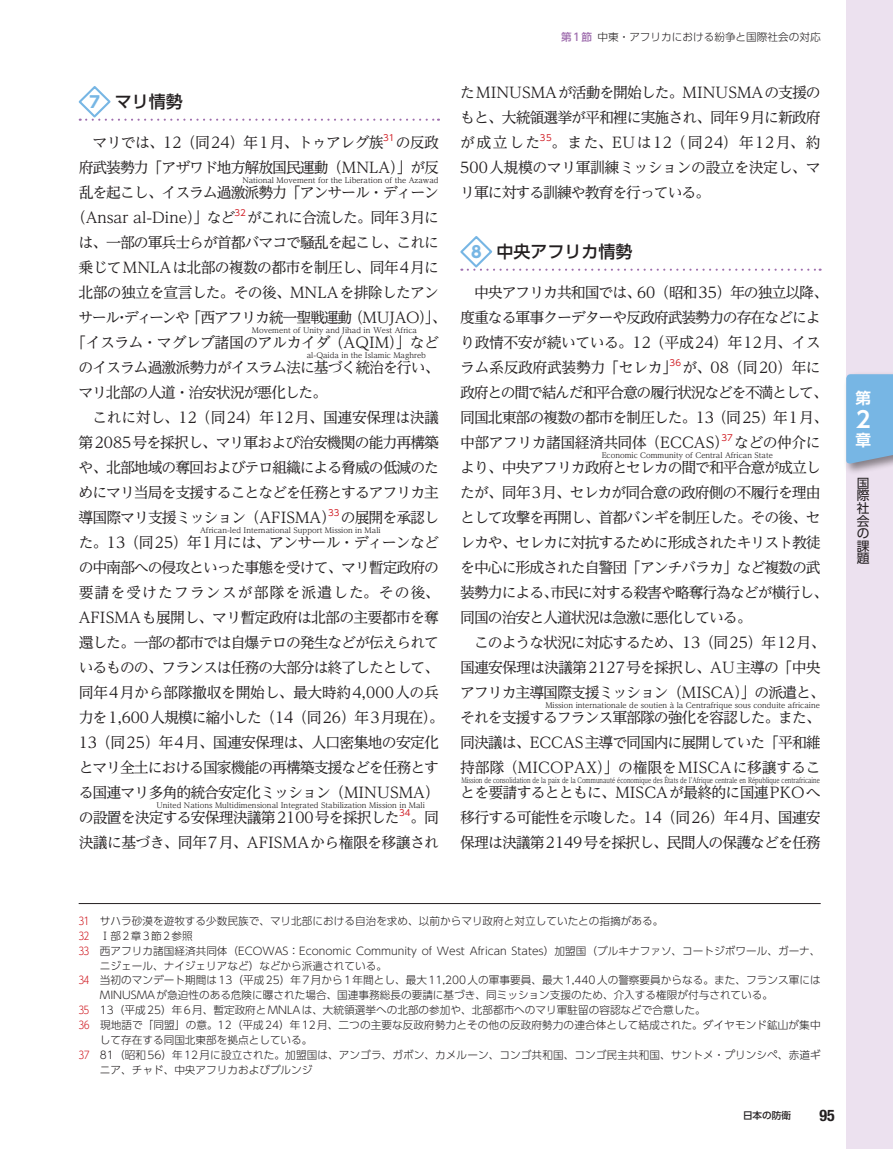
<style>
.page{position:relative;width:893px;height:1149px;background:#fff}
.page>*{position:absolute;margin:0;border:0;box-sizing:border-box;transform-origin:0 0}
.t1{font:700 22.35px "UD Shin Go Pro De";color:#fff}
.t2{font:500 16.95px "UD Shin Go Pro";color:#231f20}
.t3{font:700 condensed 15.9px "Helvetica Neue LT Std";color:#231f20}
.t4{font:700 15.6px "UD Shin Go Pro De";color:#fff}
.t5{font:14.85px/25px "UD Reimin Pro";letter-spacing:-.065em;color:#231f20}
.t6{font:14.85px/25px "UD Reimin Pro";letter-spacing:-.045em;color:#231f20;text-align:right}
.t7{font:14.85px "UD Reimin Pro";letter-spacing:-.035em;color:#231f20}
.t8{font:12.75px/12.6px "UD Shin Go Pro";color:#231f20;text-align:justify}
.t9{font:300 10.65px "UD Shin Go Pro";color:#231f20}
.t10{font:300 10.65px "UD Shin Go Pro";letter-spacing:.125em;color:#231f20}
.t11{font:500 9.6px "UD Shin Go Pro";color:#231f20}
.t12{font:8.7px "UD Shin Go Pro";letter-spacing:.005em;color:#d1232a}
.t13{font:7.5px "UD Reimin Pro";color:#231f20}
.t14{font:7.5px "UD Reimin Pro";color:#231f20;scale:.76 1}
.s1{font-weight:700;font-size:15.9px;color:#77b6e4}
.s2{font-weight:500;color:#9f6eae}
.s3{color:#d1232a}
</style>
<div class="page">
<div style="left:846px;top:0;width:47px;height:1148px;background:#ece1ef"></div>
<div style="left:843px;top:371px;width:50px;height:103px;background:#231f20;opacity:.5"></div>
<svg style="left:846px;top:374px;width:47px;height:90px"></svg>
<svg style="left:80px;top:119px;width:359px;height:2px"></svg>
<svg style="left:80px;top:87px;width:29px;height:29px"></svg>
<div style="left:79px;top:86px;width:32px;height:31px;border:2px solid #77b6e4;border-radius:50%"></div>
<svg style="left:468px;top:268px;width:353px;height:3px"></svg>
<svg style="left:461px;top:237px;width:30px;height:29px"></svg>
<div style="left:460px;top:236px;width:32px;height:31px;border:2px solid #77b6e4;border-radius:50%"></div>
<hr style="left:79px;top:903px;width:742px;height:1px;background:#231f20">
<p class="t2" style="left:89px;top:88px;width:95px"><span class="s1">7</span> マリ情勢</p>
<p class="t6" style="left:92px;top:130px;width:293px">マリでは、12（同24）年1月、トゥアレグ族</p>
<p class="t12" style="left:383px;top:130px;width:13px">31</p>
<p class="t5" style="left:79px;top:130px;width:362px;text-align:right">の反政<br>府武装勢力「アザワド地方解放国民運動（MNLA）」が反</p>
<p class="t13" style="left:242px;top:174px;width:198px">National Movement for the Liberation of the Azawad</p>
<p class="t5" style="left:71px;top:179px;width:369px;text-indent:8px">乱を起こし、イスラム過激派勢力「アンサール・ディーン（Ansar al-Dine）」など</p>
<p class="t12" style="left:235px;top:205px;width:13px">32</p>
<p class="t5" style="left:79px;top:204px;width:369px;text-indent:169px">がこれに合流した。同年3月には、一部の軍兵士らが首都バマコで騒乱を起こし、これに乗じてMNLAは北部の複数の都市を制圧し、同年4月に北部の独立を宣言した。その後、MNLAを排除したアンサール・ディーンや「西アフリカ統一聖戦運動（MUJAO）」、</p>
<p class="t13" style="left:252px;top:323px;width:167px">Movement of Unity and Jihad in West Africa</p>
<p class="t7" style="left:71px;top:330px;width:369px">「イスラム・マグレブ諸国のアルカイダ（AQIM）」など</p>
<p class="t13" style="left:307px;top:348px;width:121px">al-Qaida in the Islamic Maghreb</p>
<p class="t5" style="left:79px;top:354px;width:363px">のイスラム過激派勢力がイスラム法に基づく統治を行い、マリ北部の人道・治安状況が悪化した。</p>
<p class="t5" style="left:79px;top:404px;width:362px;text-align:justify;text-indent:14px">これに対し、12（同24）年12月、国連安保理は決議第2085号を採択し、マリ軍および治安機関の能力再構築や、北部地域の奪回およびテロ組織による脅威の低減のためにマリ当局を支援することなどを任務とするアフリカ主導国際マリ支援ミッション（AFISMA）の展開を承認し</p>
<p class="t13" style="left:200px;top:523px;width:182px">African-led International Support Mission in Mali</p>
<p class="t12" style="left:328px;top:505px;width:13px">33</p>
<p class="t5" style="left:79px;top:529px;width:367px">た。13（同25）年1月には、アンサール・ディーンなどの中南部への侵攻といった事態を受けて、マリ暫定政府の要請を受けたフランスが部隊を派遣した。その後、<br>AFISMAも展開し、マリ暫定政府は北部の主要都市を奪還した。一部の都市では自爆テロの発生などが伝えられているものの、フランスは任務の大部分は終了したとして、同年4月から部隊撤収を開始し、最大時約4,000人の兵力を1,600人規模に縮小した（14（同26）年3月現在）。<br>13（同25）年4月、国連安保理は、人口密集地の安定化とマリ全土における国家機能の再構築支援などを任務とする国連マリ多角的統合安定化ミッション（MINUSMA）</p>
<p class="t13" style="left:156px;top:798px;width:270px">United Nations Multidimensional Integrated Stabilization Mission in Mali</p>
<p class="t5" style="left:79px;top:804px;width:323px">の設置を決定する安保理決議第2100号を採択した</p>
<p class="t12" style="left:399px;top:805px;width:13px">34</p>
<p class="t6" style="left:79px;top:804px;width:362px">。同<br>決議に基づき、同年7月、AFISMAから権限を移譲され</p>
<p class="t9" style="left:561px;top:29px;width:261px"><span class="s2">第1節</span> 中東・アフリカにおける紛争と国際社会の対応</p>
<p class="t5" style="left:460px;top:80px;width:362px;text-align:justify">たMINUSMAが活動を開始した。MINUSMAの支援のもと、大統領選挙が平和裡に実施され、同年9月に新政府が成立した</p>
<p class="t12" style="left:540px;top:130px;width:13px">35</p>
<p class="t5" style="left:460px;top:130px;width:362px;text-align:justify;text-indent:91px">。また、EUは12（同24）年12月、約500人規模のマリ軍訓練ミッションの設立を決定し、マリ軍に対する訓練や教育を行っている。</p>
<p class="t2" style="left:471px;top:238px;width:163px"><span class="s1">8</span> 中央アフリカ情勢</p>
<p class="t5" style="left:460px;top:279px;width:369px;text-indent:14px">中央アフリカ共和国では、60（昭和35）年の独立以降、度重なる軍事クーデターや反政府武装勢力の存在などにより政情不安が続いている。12（平成24）年12月、イスラム系反政府武装勢力「セレカ」が、08（同20）年に</p>
<p class="t12" style="left:670px;top:355px;width:13px">36</p>
<p class="t5" style="left:460px;top:379px;width:369px;text-align:justify">政府との間で結んだ和平合意の履行状況などを不満として、同国北東部の複数の都市を制圧した。13（同25）年1月、中部アフリカ諸国経済共同体（ECCAS）などの仲介に</p>
<p class="t13" style="left:602px;top:448px;width:173px">Economic Community of Central African State</p>
<p class="t12" style="left:721px;top:430px;width:13px">37</p>
<p class="t5" style="left:460px;top:454px;width:369px">より、中央アフリカ政府とセレカの間で和平合意が成立したが、同年3月、セレカが同合意の政府側の不履行を理由として攻撃を再開し、首都バンギを制圧した。その後、セレカや、セレカに対抗するために形成されたキリスト教徒を中心に形成された自警団「アンチバラカ」など複数の武装勢力による、市民に対する殺害や略奪行為などが横行し、同国の治安と人道状況は急激に悪化している。</p>
<p class="t5" style="left:460px;top:629px;width:367px;text-indent:14px">このような状況に対応するため、13（同25）年12月、国連安保理は決議第2127号を採択し、AU主導の「中央アフリカ主導国際支援ミッション（MISCA）」の派遣と、</p>
<p class="t13" style="left:545px;top:698px;width:276px">Mission internationale de soutien à la Centrafrique sous conduite africaine</p>
<p class="t5" style="left:460px;top:704px;width:362px;text-align:justify">それを支援するフランス軍部隊の強化を容認した。また、同決議は、ECCAS主導で同国内に展開していた「平和維持部隊（MICOPAX）」の権限をMISCAに移譲するこ</p>
<p class="t14" style="left:461px;top:773px;width:473px">Mission de consolidation de la paix de la Communauté économique des États de I'Afrique centrale en République centrafricaine</p>
<p class="t5" style="left:460px;top:779px;width:362px;text-align:justify">とを要請するとともに、MISCAが最終的に国連PKOへ移行する可能性を示唆した。14（同26）年4月、国連安保理は決議第2149号を採択し、民間人の保護などを任務</p>
<p class="t4" style="left:855px;top:385px;width:17px">第</p>
<h1 class="t1" style="left:856px;top:401px;width:16px">2</h1>
<p class="t4" style="left:855px;top:427px;width:17px">章</p>
<p class="t8" style="left:857px;top:476px;width:14px">国際社会の課題</p>
<p class="t9" style="left:79px;top:911px;width:586px"><span class="s3">31</span>　サハラ砂漠を遊牧する少数民族で、マリ北部における自治を求め、以前からマリ政府と対立していたとの指摘がある。</p>
<p class="t10" style="left:79px;top:926px;width:116px"><span class="s3">32</span>　Ⅰ部2章3節2参照</p>
<p class="t9" style="left:79px;top:941px;width:743px"><span class="s3">33</span>　西アフリカ諸国経済共同体（ECOWAS：Economic Community of West African States）加盟国（ブルキナファソ、コートジボワール、ガーナ、</p>
<p class="t9" style="left:100px;top:956px;width:289px">ニジェール、ナイジェリアなど）などから派遣されている。</p>
<p class="t9" style="left:79px;top:971px;width:744px"><span class="s3">34</span>　当初のマンデート期間は13（平成25）年7月から1年間とし、最大11,200人の軍事要員、最大1,440人の警察要員からなる。また、フランス軍には</p>
<p class="t9" style="left:100px;top:986px;width:675px">MINUSMAが急迫性のある危険に曝された場合、国連事務総長の要請に基づき、同ミッション支援のため、介入する権限が付与されている。</p>
<p class="t9" style="left:79px;top:1001px;width:628px"><span class="s3">35</span>　13（平成25）年6月、暫定政府とMNLAは、大統領選挙への北部の参加や、北部都市へのマリ軍駐留の容認などで合意した。</p>
<p class="t9" style="left:79px;top:1016px;width:743px"><span class="s3">36</span>　現地語で「同盟」の意。12（平成24）年12月、二つの主要な反政府勢力とその他の反政府勢力の連合体として結成された。ダイヤモンド鉱山が集中</p>
<p class="t9" style="left:100px;top:1030px;width:214px">して存在する同国北東部を拠点としている。</p>
<p class="t9" style="left:79px;top:1045px;width:744px"><span class="s3">37</span>　81（昭和56）年12月に設立された。加盟国は、アンゴラ、ガボン、カメルーン、コンゴ共和国、コンゴ民主共和国、サントメ・プリンシペ、赤道ギ</p>
<p class="t9" style="left:100px;top:1060px;width:214px">ニア、チャド、中央アフリカおよびブルンジ</p>
<p class="t11" style="left:743px;top:1107px;width:49px">日本の防衛</p>
<p class="t3" style="left:819px;top:1105px;width:17px">95</p>
</div>
